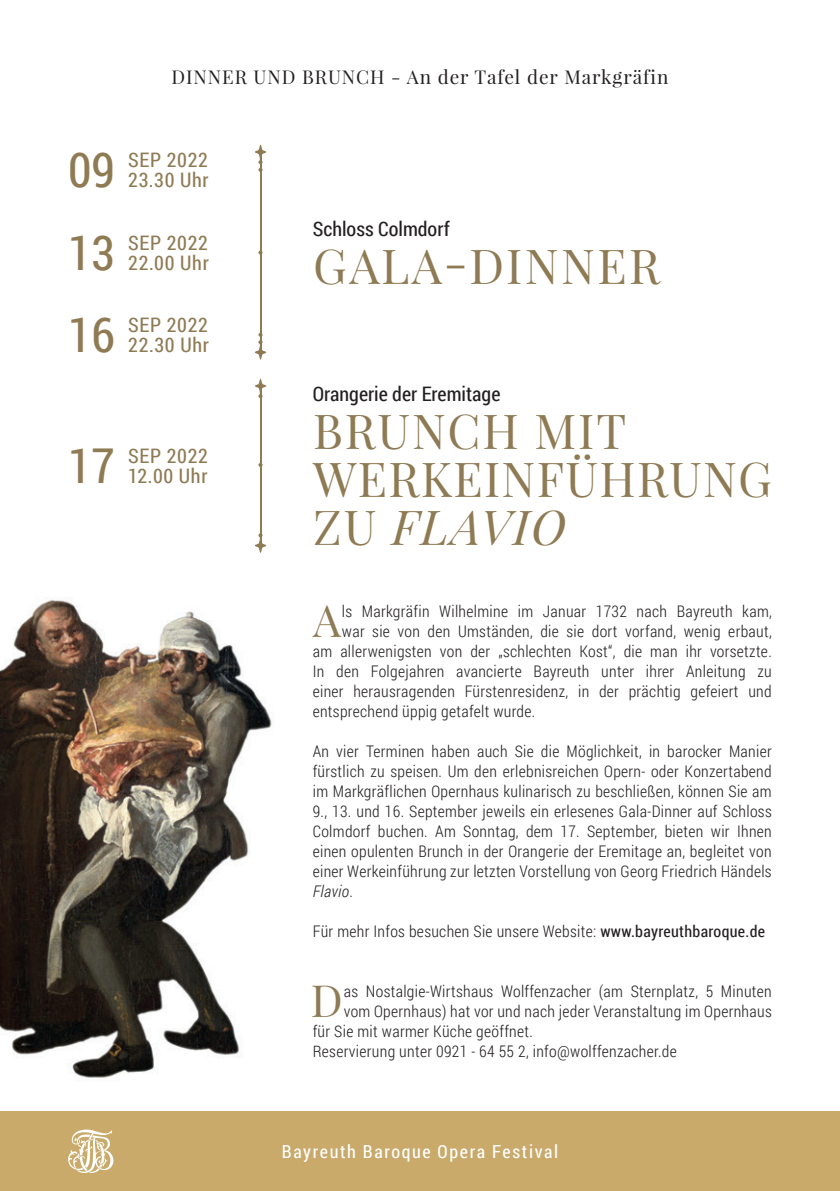
<style>
.page{position:relative;width:840px;height:1191px;background:#fff}
.page>*{position:absolute;margin:0;border:0;box-sizing:border-box;transform-origin:0 0}
.t1{font:48px/48px "Playfair Display";letter-spacing:.03em;color:#8e7a53}
.t2{font:48px "Playfair Display";letter-spacing:.05em;color:#8e7a53}
.t3{font:48px "Roboto Condensed";color:#8e7a53}
.t4{font:44.2px "Playfair Display";color:#8e7a53}
.t5{font:20px "Roboto Condensed";letter-spacing:.035em;color:#8e7a53}
.t6{font:20px "Roboto Condensed";color:#231f20}
.t7{font:19px "Playfair Display";letter-spacing:.05em;color:#231f20}
.t8{font:18px "Roboto Condensed";letter-spacing:.09em;color:#fff}
.t9{font:300 16px/20px "Roboto Condensed";letter-spacing:.02em;color:#231f20;text-align:justify}
.s1{font-style:italic}
.s2{font-weight:400}
</style>
<div class="page">
<img style="left:0;top:144px;width:274px;height:934px">
<hr style="left:260px;top:153px;width:1px;height:199px;background:#8e7a53">
<svg style="left:258px;top:250px;width:4px;height:5px"></svg>
<svg style="left:255px;top:333px;width:11px;height:26px"></svg>
<svg style="left:255px;top:145px;width:11px;height:27px"></svg>
<hr style="left:260px;top:384px;width:1px;height:161px;background:#8e7a53">
<svg style="left:258px;top:463px;width:4px;height:4px"></svg>
<svg style="left:255px;top:533px;width:11px;height:20px"></svg>
<svg style="left:255px;top:379px;width:11px;height:19px"></svg>
<div style="left:0;top:1111px;width:839px;height:80px;background:#c9aa6b"></div>
<svg style="left:68px;top:1129px;width:46px;height:44px"></svg>
<p class="t7" style="left:171px;top:65px;width:498px">DINNER UND BRUNCH - An der Tafel der Markgräfin</p>
<p class="t3" style="left:68px;top:136px;width:48px">09</p>
<p class="t5" style="left:128px;top:146px;width:81px">SEP 2022</p>
<p class="t5" style="left:128px;top:166px;width:82px">23.30 Uhr</p>
<p class="t3" style="left:68px;top:219px;width:48px">13</p>
<p class="t5" style="left:128px;top:229px;width:81px">SEP 2022</p>
<p class="t5" style="left:128px;top:249px;width:82px">22.00 Uhr</p>
<p class="t6" style="left:312px;top:215px;width:138px">Schloss Colmdorf</p>
<p class="t2" style="left:313px;top:236px;width:348px">GALA-DINNER</p>
<p class="t3" style="left:68px;top:302px;width:48px">16</p>
<p class="t5" style="left:128px;top:311px;width:81px">SEP 2022</p>
<p class="t5" style="left:128px;top:331px;width:82px">22.30 Uhr</p>
<p class="t3" style="left:68px;top:432px;width:48px">17</p>
<p class="t5" style="left:128px;top:442px;width:81px">SEP 2022</p>
<p class="t5" style="left:128px;top:462px;width:81px">12.00 Uhr</p>
<p class="t6" style="left:312px;top:380px;width:189px">Orangerie der Eremitage</p>
<p class="t1" style="left:313px;top:407px;width:460px">BRUNCH MIT<br>WERKEINFÜHRUNG<br>ZU <span class="s1">FLAVIO</span></p>
<p class="t4" style="left:313px;top:593px;width:29px">A</p>
<p class="t9" style="left:341px;top:601px;width:431px">ls Markgräfin Wilhelmine im Januar 1732 nach Bayreuth kam,</p>
<p class="t9" style="left:341px;top:621px;width:431px">war sie von den Umständen, die sie dort vorfand, wenig erbaut,</p>
<p class="t9" style="left:312px;top:641px;width:460px">am allerwenigsten von der „schlechten Kost“, die man ihr vorsetzte.</p>
<p class="t9" style="left:312px;top:661px;width:460px">In den Folgejahren avancierte Bayreuth unter ihrer Anleitung zu</p>
<p class="t9" style="left:312px;top:681px;width:460px">einer herausragenden Fürstenresidenz, in der prächtig gefeiert und</p>
<p class="t9" style="left:312px;top:701px;width:224px">entsprechend üppig getafelt wurde.</p>
<p class="t9" style="left:312px;top:741px;width:460px">An vier Terminen haben auch Sie die Möglichkeit, in barocker Manier fürstlich zu speisen. Um den erlebnisreichen Opern- oder Konzertabend im Markgräflichen Opernhaus kulinarisch zu beschließen, können Sie am 9., 13. und 16. September jeweils ein erlesenes Gala-Dinner auf Schloss Colmdorf buchen. Am Sonntag, dem 17. September, bieten wir Ihnen einen opulenten Brunch in der Orangerie der Eremitage an, begleitet von einer Werkeinführung zur letzten Vorstellung von Georg Friedrich Händels <span class="s1">Flavio</span>.</p>
<p class="t9" style="left:312px;top:921px;width:453px">Für mehr Infos besuchen Sie unsere Website: <span class="s2">www.bayreuthbaroque.de</span></p>
<p class="t4" style="left:311px;top:973px;width:33px">D</p>
<p class="t9" style="left:343px;top:981px;width:429px">as Nostalgie-Wirtshaus Wolffenzacher (am Sternplatz, 5 Minuten</p>
<p class="t9" style="left:343px;top:1001px;width:429px">vom Opernhaus) hat vor und nach jeder Veranstaltung im Opernhaus</p>
<p class="t9" style="left:312px;top:1021px;width:221px">für Sie mit warmer Küche geöffnet.</p>
<p class="t9" style="left:312px;top:1041px;width:365px">Reservierung unter 0921 - 64 55 2, info@wolffenzacher.de</p>
<p class="t8" style="left:282px;top:1138px;width:277px">Bayreuth Baroque Opera Festival</p>
</div>
